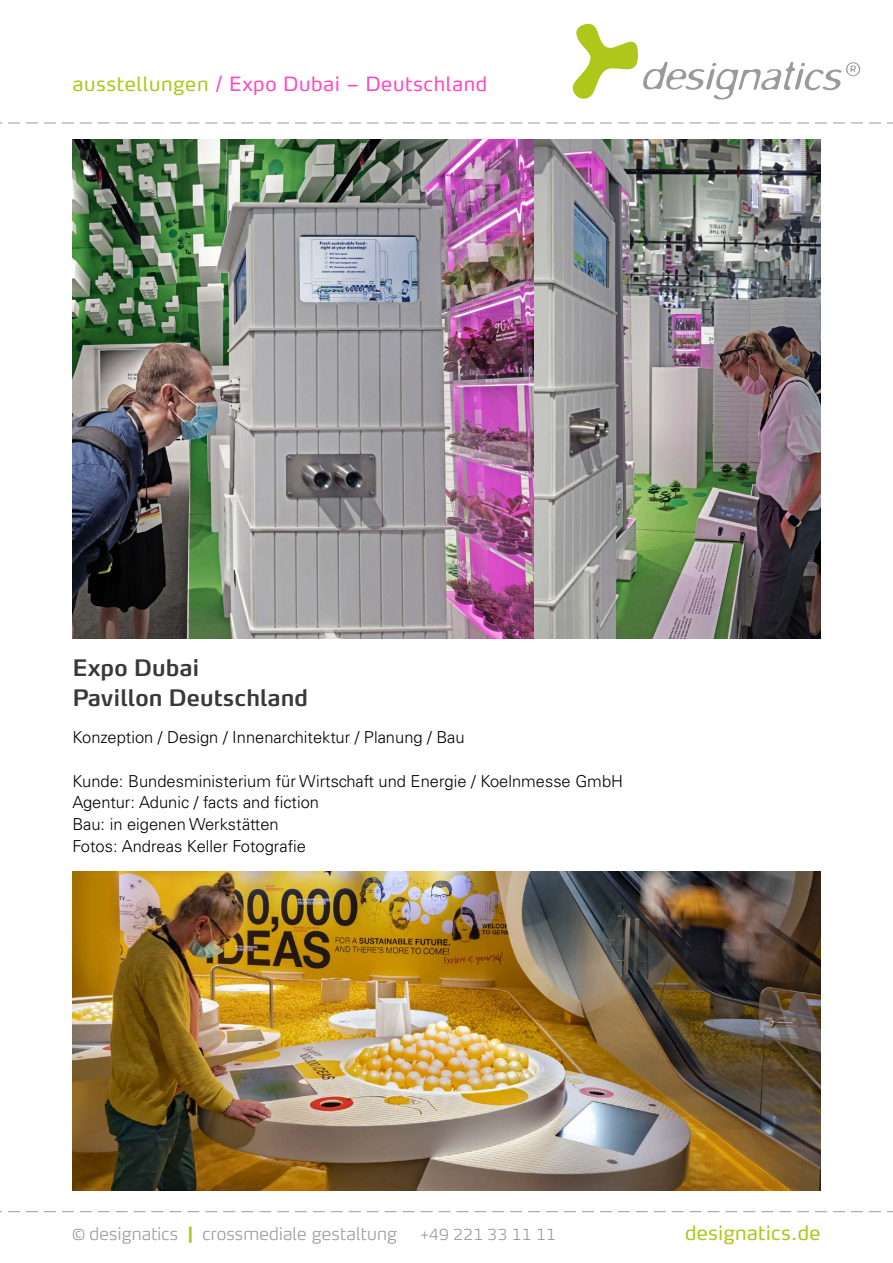
<style>
.page{position:relative;width:893px;height:1263px;background:#fff}
.page>*{position:absolute;margin:0;border:0;box-sizing:border-box;transform-origin:0 0}
.t1{font:600 22.5px/30px "Max Pro";color:#39383a}
.t2{font:19.5px "Max Pro";letter-spacing:.03em;color:#ff49c3}
.t3{font:19.5px "Max Pro";letter-spacing:.01em;color:#adc71b}
.t4{font:200 17.25px "Max Pro";letter-spacing:.01em;color:#9c999a}
.t5{font:300 16.5px/21.8px "Univers LT Std";color:#000}
.t6{font:200 15px "Max Pro";letter-spacing:.01em;color:#9c999a}
.s1{color:#adc71b}
.s2{font-size:15px}
.s3{font-weight:900;color:#adc71b}
</style>
<div class="page">
<svg style="left:0;top:123px;width:893px;height:1px"></svg>
<svg style="left:0;top:1211px;width:893px;height:1px"></svg>
<svg style="left:572px;top:24px;width:288px;height:75px"></svg>
<img style="left:72px;top:140px;width:463px;height:498px">
<img style="left:535px;top:140px;width:286px;height:499px">
<img style="left:72px;top:871px;width:749px;height:320px">
<p class="t2" style="left:72px;top:68px;width:416px"><span class="s1">ausstellungen</span> / Expo Dubai – Deutschland</p>
<h1 class="t1" style="left:72px;top:650px;width:237px">Expo Dubai<br>Pavillon Deutschland</h1>
<p class="t5" style="left:72px;top:726px;width:394px">Konzeption / Design / Innenarchitektur / Planung / Bau</p>
<p class="t5" style="left:72px;top:770px;width:552px">Kunde: Bundesministerium für Wirtschaft und Energie / Koelnmesse GmbH Agentur: Adunic / facts and fiction<br>Bau: in eigenen Werkstätten<br>Fotos: Andreas Keller Fotografie</p>
<p class="t4" style="left:72px;top:1220px;width:326px"><span class="s2">©</span> designatics <span class="s3">|</span> crossmediale gestaltung</p>
<p class="t6" style="left:420px;top:1223px;width:137px">+49 221 33 11 11</p>
<p class="t3" style="left:685px;top:1217px;width:137px">designatics.de</p>
</div>
